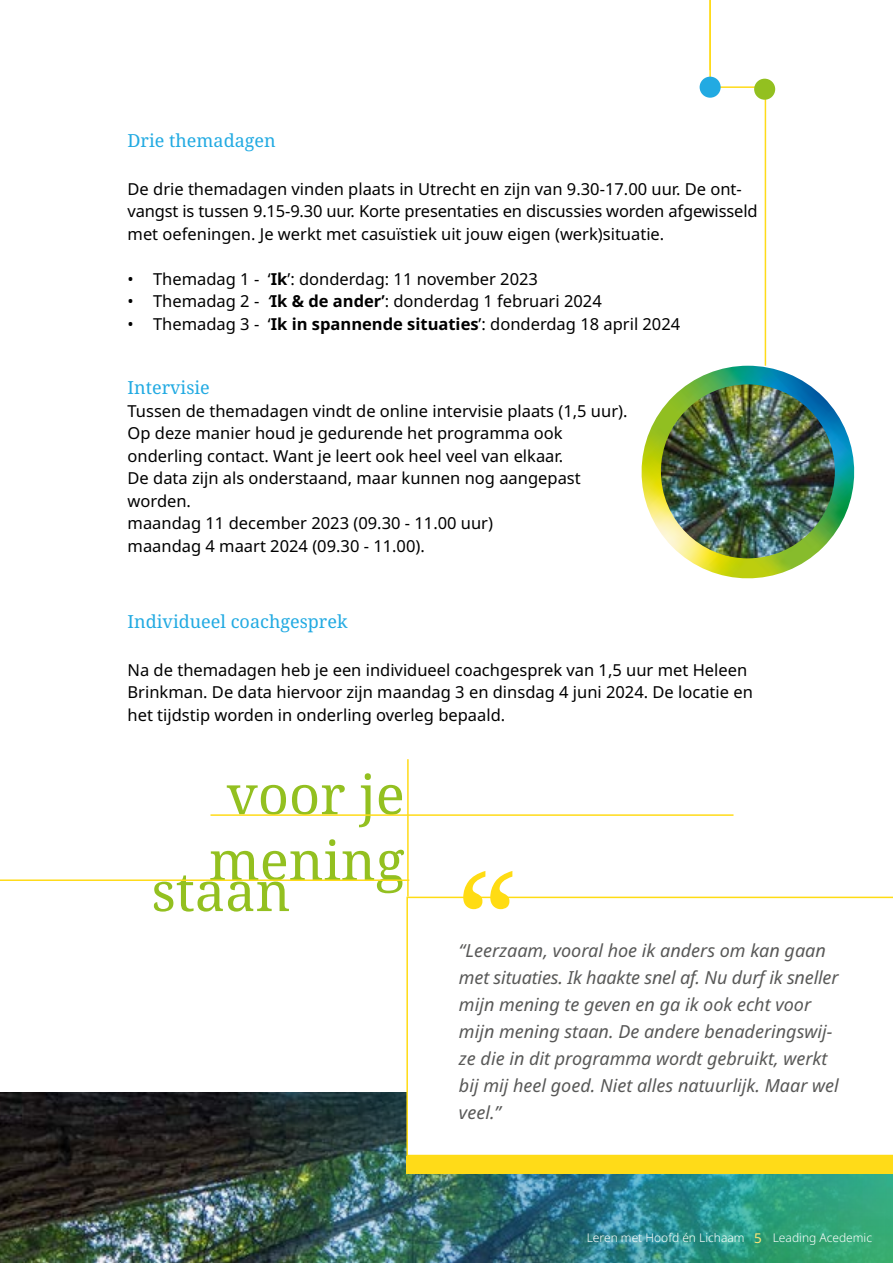
<style>
.page{position:relative;width:893px;height:1263px;background:#fff}
.page>*{position:absolute;margin:0;border:0;box-sizing:border-box;transform-origin:0 0}
.t1{font:135px "Noto Serif";color:#ffdc13}
.t2{font:54px/66px "Noto Serif";color:#93c020;text-align:center}
.t3{font:italic 18px/27px "Noto Sans";color:#585857}
.t4{font:18px "Noto Serif";color:#22aae2}
.t5{font:16.5px/22.5px "Noto Sans";color:#000}
.t6{font:13.5px "Noto Sans";color:#ffe577}
.t7{font:300 12px "Noto Sans";color:#fff}
.s1{font-weight:700}
.s2{font-style:italic}
.s3{font-weight:600}
</style>
<div class="page">
<img style="left:0;top:1093px;width:893px;height:170px">
<svg style="left:406px;top:897px;width:487px;height:259px"></svg>
<div style="left:406px;top:1156px;width:487px;height:17px;background:#ffdb18"></div>
<img style="left:641px;top:366px;width:214px;height:213px">
<img style="left:661px;top:384px;width:174px;height:174px;border-radius:87px">
<hr style="left:0;top:879px;width:409px;height:2px;background:#ffdb18">
<hr style="left:210px;top:814px;width:523px;height:2px;background:#ffdb18">
<hr style="left:407px;top:759px;width:2px;height:138px;background:#ffdb18">
<hr style="left:709px;top:0;width:2px;height:87px;background:#ffdb18">
<hr style="left:710px;top:86px;width:55px;height:2px;background:#ffdb18">
<hr style="left:765px;top:87px;width:1px;height:279px;background:#ffdb18">
<div style="left:700px;top:77px;width:21px;height:21px;background:#22aae2;border-radius:50%"></div>
<div style="left:754px;top:79px;width:21px;height:21px;background:#93c020;border-radius:50%"></div>
<p class="t4" style="left:128px;top:128px;width:150px">Drie themadagen</p>
<p class="t5" style="left:128px;top:178px;width:631px">De drie themadagen vinden plaats in Utrecht en zijn van 9.30-17.00 uur. De ont&shy;vangst is tussen 9.15-9.30 uur. Korte presentaties en discussies worden afgewisseld met oefeningen. Je werkt met casuïstiek uit jouw eigen (werk)situatie.</p>
<p class="t5" style="left:128px;top:268px;width:412px">• Themadag 1 - ‘<span class="s1">Ik</span>’: donderdag: 11 november 2023</p>
<p class="t5" style="left:128px;top:290px;width:476px">• Themadag 2 - <span class="s2">‘</span><span class="s1">Ik &amp; de ander</span><span class="s3">’</span>: donderdag 1 februari 2024</p>
<p class="t5" style="left:128px;top:313px;width:554px">• Themadag 3 - ‘<span class="s1">Ik in spannende situaties</span>’: donderdag 18 april 2024</p>
<p class="t4" style="left:128px;top:375px;width:84px">Intervisie</p>
<p class="t5" style="left:128px;top:400px;width:501px">Tussen de themadagen vindt de online intervisie plaats (1,5 uur).<br>Op deze manier houd je gedurende het programma ook onderling contact. Want je leert ook heel veel van elkaar.<br>De data zijn als onderstaand, maar kunnen nog aangepast worden.<br>maandag 11 december 2023 (09.30 - 11.00 uur)<br>maandag 4 maart 2024 (09.30 - 11.00).</p>
<p class="t4" style="left:128px;top:609px;width:221px">Individueel coachgesprek</p>
<p class="t5" style="left:128px;top:659px;width:627px">Na de themadagen heb je een individueel coachgesprek van 1,5 uur met Heleen<br>Brinkman. De data hiervoor zijn maandag 3 en dinsdag 4 juni 2024. De locatie en het tijdstip worden in onderling overleg bepaald.</p>
<h2 class="t2" style="left:209px;top:763px;width:197px">voor je mening</h2>
<h2 class="t2" style="left:151px;top:860px;width:140px">staan</h2>
<h1 class="t1" style="left:456px;top:826px;width:62px">“</h1>
<p class="t3" style="left:459px;top:937px;width:381px">“Leerzaam, vooral hoe ik anders om kan gaan met situaties. Ik haakte snel af. Nu durf ik sneller mijn mening te geven en ga ik ook echt voor mijn mening staan. De andere benaderingswij&shy;ze die in dit programma wordt gebruikt, werkt bij mij heel goed. Niet alles natuurlijk. Maar wel veel.”</p>
<p class="t7" style="left:587px;top:1230px;width:159px">Leren met Hoofd én Lichaam</p>
<p class="t7" style="left:773px;top:1230px;width:101px">Leading Acedemic</p>
<p class="t6" style="left:754px;top:1230px;width:9px">5</p>
</div>
